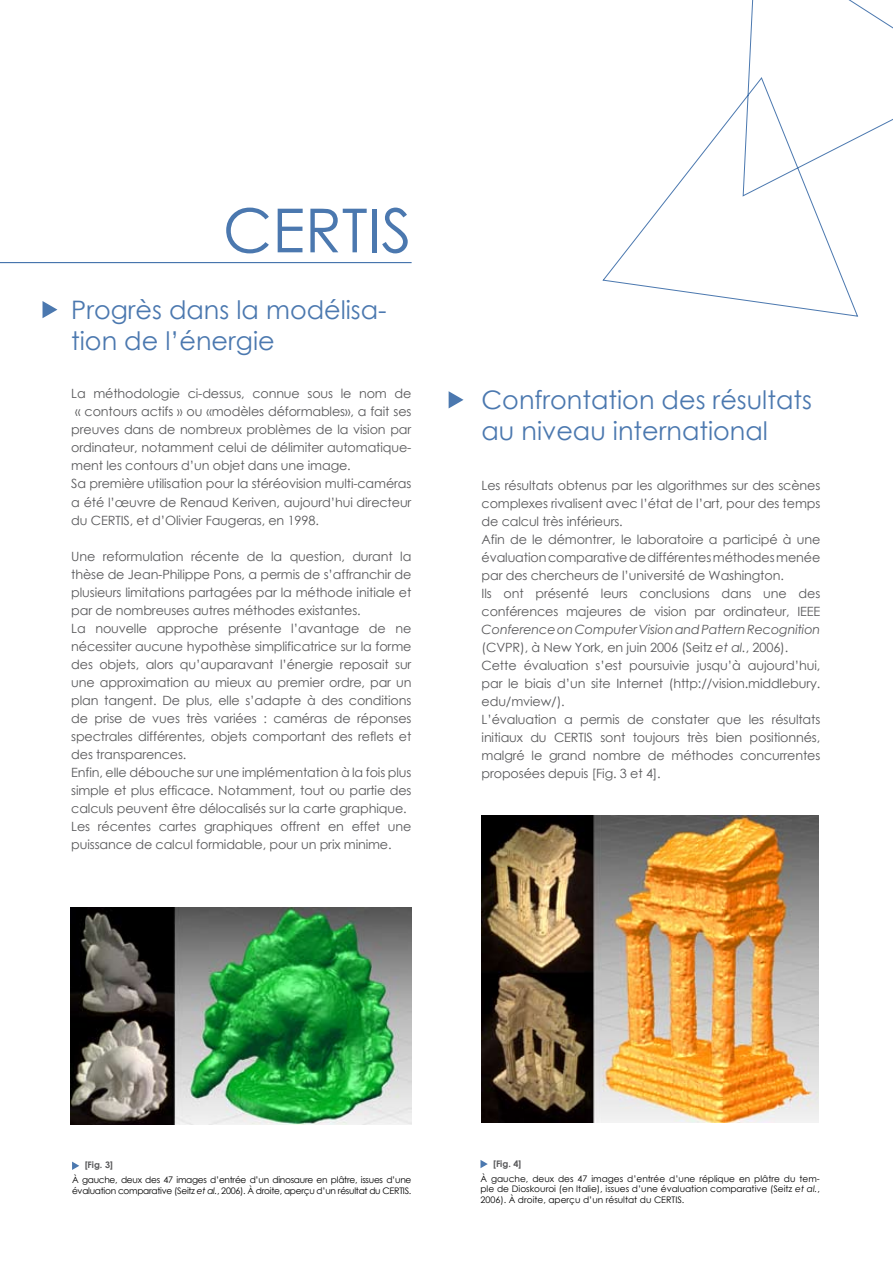
<style>
.page{position:relative;width:893px;height:1263px;background:#fff}
.page>*{position:absolute;margin:0;border:0;box-sizing:border-box;transform-origin:0 0}
.t1{font:60.75px "Century Gothic";color:#4b78af}
.t2{font:25.5px/30.6px "Century Gothic";color:#4b78af}
.t3{font:12.75px/18px "Century Gothic";letter-spacing:-.01em;color:#58585a}
.t4{font:9px/10.8px "Century Gothic";letter-spacing:-.03em;color:#000;text-align:justify}
.t5{font:700 9px "Century Gothic";color:#58585a}
.s1{font-style:italic}
</style>
<div class="page">
<svg style="left:43px;top:301px;width:14px;height:17px"></svg>
<svg style="left:480px;top:1160px;width:8px;height:8px"></svg>
<hr style="left:0;top:262px;width:412px;height:1px;background:#4271ab">
<svg style="left:602px;top:0;width:291px;height:317px"></svg>
<img style="left:482px;top:815px;width:337px;height:307px">
<img style="left:71px;top:908px;width:340px;height:217px">
<svg style="left:72px;top:1161px;width:7px;height:9px"></svg>
<svg style="left:449px;top:391px;width:15px;height:17px"></svg>
<h1 class="t1" style="left:223px;top:188px;width:190px">CERTIS</h1>
<h2 class="t2" style="left:71px;top:294px;width:317px">Progrès dans la modélisa&shy;tion de l’énergie</h2>
<p class="t3" style="left:71px;top:385px;width:342px">La méthodologie ci-dessus, connue sous le nom de</p>
<p class="t3" style="left:75px;top:403px;width:338px">« contours actifs » ou «modèles déformables», a fait ses</p>
<p class="t3" style="left:71px;top:421px;width:342px">preuves dans de nombreux problèmes de la vision par</p>
<p class="t3" style="left:71px;top:439px;width:342px">ordinateur, notamment celui de délimiter automatique-</p>
<p class="t3" style="left:71px;top:457px;width:281px">ment les contours d’un objet dans une image.</p>
<p class="t3" style="left:71px;top:475px;width:342px">Sa première utilisation pour la stéréovision multi-caméras</p>
<p class="t3" style="left:71px;top:493px;width:342px">a été l’œuvre de Renaud Keriven, aujourd’hui directeur</p>
<p class="t3" style="left:71px;top:511px;width:249px">du CERTIS, et d’Olivier Faugeras, en 1998.</p>
<p class="t3" style="left:71px;top:547px;width:342px">Une reformulation récente de la question, durant la thèse de Jean-Philippe Pons, a permis de s’affranchir de plusieurs limitations partagées par la méthode initiale et par de nombreuses autres méthodes existantes.<br>La nouvelle approche présente l’avantage de ne nécessiter aucune hypothèse simplificatrice sur la forme des objets, alors qu’auparavant l’énergie reposait sur une approximation au mieux au premier ordre, par un plan tangent. De plus, elle s’adapte à des conditions de prise de vues très variées : caméras de réponses spectrales différentes, objets comportant des reflets et des transparences.<br>Enfin, elle débouche sur une implémentation à la fois plus simple et plus efficace. Notamment, tout ou partie des calculs peuvent être délocalisés sur la carte graphique.<br>Les récentes cartes graphiques offrent en effet une puissance de calcul formidable, pour un prix minime.</p>
<h2 class="t2" style="left:482px;top:384px;width:332px">Confrontation des résultats au niveau international</h2>
<p class="t3" style="left:482px;top:476px;width:340px">Les résultats obtenus par les algorithmes sur des scènes complexes rivalisent avec l’état de l’art, pour des temps de calcul très inférieurs.<br>Afin de le démontrer, le laboratoire a participé à une évaluation comparative de différentes méthodes menée par des chercheurs de l’université de Washington.<br>Ils ont présenté leurs conclusions dans une des conférences majeures de vision par ordinateur, IEEE</p>
<p class="t3" style="left:482px;top:620px;width:340px"><span class="s1">Conference on Computer Vision and Pattern Recognition </span>(CVPR), à New York, en juin 2006 (Seitz <span class="s1">et al.</span>, 2006).<br>Cette évaluation s’est poursuivie jusqu’à aujourd’hui, par le biais d’un site Internet (http://vision.middlebury. edu/mview/).<br>L’évaluation a permis de constater que les résultats initiaux du CERTIS sont toujours très bien positionnés, malgré le grand nombre de méthodes concurrentes proposées depuis [Fig. 3 et 4].</p>
<p class="t5" style="left:85px;top:1158px;width:30px">[Fig. 3]</p>
<p class="t4" style="left:72px;top:1174px;width:341px">À gauche, deux des 47 images d’entrée d’un dinosaure en plâtre, issues d’une évaluation comparative (Seitz <span class="s1">et al.</span>, 2006). À droite, aperçu d’un résultat du CERTIS.</p>
<p class="t5" style="left:493px;top:1156px;width:30px">[Fig. 4]</p>
<p class="t4" style="left:480px;top:1173px;width:341px">À gauche, deux des 47 images d’entrée d’une réplique en plâtre du tem&shy;ple de Dioskouroi (en Italie), issues d’une évaluation comparative (Seitz <span class="s1">et al.</span>, 2006). À droite, aperçu d’un résultat du CERTIS.</p>
</div>
